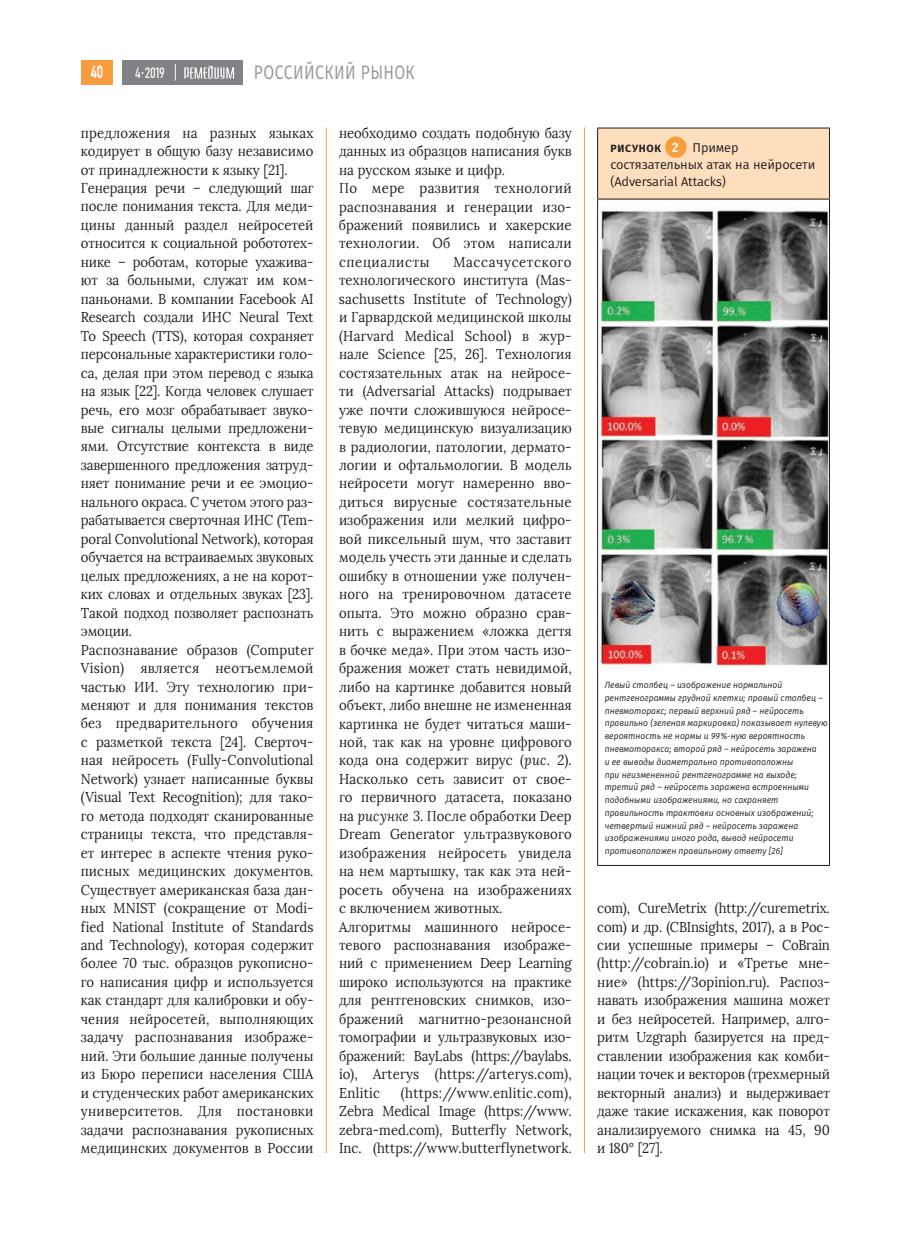
<style>
.page{position:relative;width:915px;height:1234px;background:#fff}
.page>*{position:absolute;margin:0;border:0;box-sizing:border-box;transform-origin:0 0}
.t1{font:19.5px "Fira Sans";letter-spacing:.025em;color:#939598;scale:.8 1}
.t2{font:700 18px "PF Din Display Pro";color:#fff;scale:.65 1}
.t3{font:15px "PF Din Text Comp Pro";color:#fff}
.t4{font:14.25px/18.5px "Lora";color:#231f20;scale:.92 1}
.t5{font:12.75px/17.2px "Fira Sans";letter-spacing:-.01em;color:#231f20}
.t6{font:700 10.5px "Fira Sans";letter-spacing:.065em;color:#231f20}
.t7{font:italic 9px/12.8px "Fira Sans";color:#231f20;scale:.95 1}
.s1{font-style:italic}
.s2{font-family:"Officina Sans Bold ITC";font-weight:400;font-size:13.5px;color:#fff}
.s3{font-weight:400;font-size:12.75px}
</style>
<div class="page">
<div style="left:81px;top:60px;width:32px;height:24px;background:#f89d3d"></div>
<div style="left:122px;top:60px;width:121px;height:24px;background:#808285"></div>
<svg style="left:184px;top:66px;width:50px;height:13px"></svg>
<svg style="left:175px;top:64px;width:1px;height:16px"></svg>
<hr style="left:326px;top:127px;width:1px;height:1025px;background:#f89d3d">
<hr style="left:584px;top:127px;width:1px;height:1025px;background:#f89d3d">
<img style="left:599px;top:208px;width:229px;height:459px">
<div style="left:597px;top:128px;width:232px;height:71px;background:#fddebd"></div>
<hr style="left:597px;top:128px;width:232px;height:1px;background:#231f20">
<hr style="left:597px;top:128px;width:1px;height:71px;background:#231f20">
<hr style="left:828px;top:128px;width:1px;height:71px;background:#231f20">
<hr style="left:597px;top:199px;width:232px;height:1px;background:#231f20">
<hr style="left:597px;top:199px;width:1px;height:665px;background:#231f20">
<hr style="left:828px;top:199px;width:1px;height:665px;background:#231f20">
<hr style="left:597px;top:864px;width:232px;height:1px;background:#231f20">
<div style="left:665px;top:136px;width:21px;height:22px;background:#f89d3d;border-radius:50%"></div>
<p class="t2" style="left:91px;top:64px;width:20px">40</p>
<p class="t3" style="left:135px;top:66px;width:31px">4<sup>•</sup>2019</p>
<h1 class="t1" style="left:254px;top:63px;width:202px">РОССИЙСКИЙ РЫНОК</h1>
<p class="t4" style="left:81px;top:123px;width:254px">предложения на разных языках кодирует в общую базу независимо от принадлежности к языку [21].<br>Генерация речи – следующий шаг после понимания текста. Для меди&shy;цины данный раздел нейросетей относится к социальной робототех&shy;нике – роботам, которые ухажива&shy;ют за больными, служат им ком&shy;паньонами. В компании Facebook AI Research создали ИНС Neural Text To Speech (TTS), которая сохраняет персональные характеристики голо&shy;са, делая при этом перевод с языка на язык [22]. Когда человек слушает речь, его мозг обрабатывает звуко&shy;вые сигналы целыми предложени&shy;ями. Отсутствие контекста в виде завершенного предложения затруд&shy;няет понимание речи и ее эмоцио&shy;нального окраса. С учетом этого раз&shy;рабатывается сверточная ИНС (Tem&shy;poral Convolutional Network), которая обучается на встраиваемых звуковых целых предложениях, а не на корот&shy;ких словах и отдельных звуках [23].<br>Такой подход позволяет распознать эмоции.<br>Распознавание образов (Computer Vision) является неотъемлемой частью ИИ. Эту технологию при&shy;меняют и для понимания текстов без предварительного обучения с разметкой текста [24]. Сверточ&shy;ная нейросеть (Fully-Convolutional Network) узнает написанные буквы (Visual Text Recognition); для тако&shy;го метода подходят сканированные страницы текста, что представля&shy;ет интерес в аспекте чтения руко&shy;писных медицинских документов.<br>Существует американская база дан&shy;ных MNIST (сокращение от Modi&shy;fied National Institute of Standards and Technology), которая содержит более 70 тыс. образцов рукописно&shy;го написания цифр и используется как стандарт для калибровки и обу&shy;чения нейросетей, выполняющих задачу распознавания изображе&shy;ний. Эти большие данные получены из Бюро переписи населения США и студенческих работ американских университетов. Для постановки задачи распознавания рукописных медицинских документов в России</p>
<p class="t4" style="left:339px;top:124px;width:254px">необходимо создать подобную базу данных из образцов написания букв на русском языке и цифр.<br>По мере развития технологий распознавания и генерации изо&shy;бражений появились и хакерские технологии. Об этом написали специалисты</p>
<p class="t4" style="left:339px;top:253px;width:254px;text-indent:115px">Массачусетского технологического института (Mas&shy;sachusetts Institute of Technology) и Гарвардской медицинской школы (Harvard Medical School) в жур&shy;нале Science [25, 26]. Технология состязательных атак на нейросе&shy;ти (Adversarial Attacks) подрывает уже почти сложившуюся нейросе&shy;тевую медицинскую визуализацию в радиологии, патологии, дермато&shy;логии и офтальмологии. В модель нейросети могут намеренно вво&shy;диться вирусные состязательные изображения или мелкий цифро&shy;вой пиксельный шум, что заставит модель учесть эти данные и сделать ошибку в отношении уже получен&shy;ного на тренировочном датасете опыта. Это можно образно срав&shy;нить с выражением «ложка дегтя в бочке меда». При этом часть изо&shy;бражения может стать невидимой, либо на картинке добавится новый объект, либо внешне не измененная картинка не будет читаться маши&shy;ной, так как на уровне цифрового кода она содержит вирус (<span class="s1">рис. 2</span>).<br>Насколько сеть зависит от свое&shy;го первичного датасета, показано на <span class="s1">рисунке 3</span>. После обработки Deep<br>Dream Generator ультразвукового изображения нейросеть увидела на нем мартышку, так как эта ней&shy;росеть обучена на изображениях с включением животных.<br>Алгоритмы машинного нейросе&shy;тевого распознавания изображе&shy;ний с применением Deep Learning широко используются на практике для рентгеновских снимков, изо&shy;бражений магнитно-резонансной томографии и ультразвуковых изо&shy;бражений: BayLabs (https://baylabs. io), Arterys (https://arterys.com),<br>Enlitic</p>
<p class="t4" style="left:339px;top:1083px;width:254px;text-align:justify;text-indent:62px">(https://www.enlitic.com), Zebra Medical Image (https://www. zebra-med.com), Butterfly Network, Inc. (https://www.butterflynetwork.</p>
<p class="t6" style="left:610px;top:142px;width:130px">РИСУНОК <span class="s2">2</span> <span class="s3">Пример</span></p>
<p class="t5" style="left:610px;top:157px;width:206px">состязательных атак на нейросети (Adversarial Attacks)</p>
<p class="t7" style="left:604px;top:678px;width:236px">Левый столбец – изображение нормальной рентгенограммы грудной клетки; правый столбец – пневмоторакс; первый верхний ряд – нейросеть правильно (зеленая маркировка) показывает нулевую вероятность не нормы и 99 %-ную вероятность пневмоторакса; второй ряд – нейросеть заражена<br>и ее выводы диаметрально противоположны<br>при неизмененной рентгенограмме на выходе; третий ряд – нейросеть заражена встроенными подобными изображениями, но сохраняет правильность трактовки основных изображений; четвертый нижний ряд – нейросеть заражена изображениями иного рода, вывод нейросети противоположен правильному ответу [26]</p>
<p class="t4" style="left:597px;top:898px;width:254px;text-align:justify">com), CureMetrix (http://curemetrix. com) и др. (CBInsights, 2017), а в Рос&shy;сии успешные примеры – CoBrain (http://cobrain.io) и «Третье мне&shy;ние» (https://3opinion.ru). Распоз&shy;навать изображения машина может и без нейросетей. Например, алго&shy;ритм Uzgraph базируется на пред&shy;ставлении изображения как комби&shy;нации точек и векторов (трехмерный векторный анализ) и выдерживает даже такие искажения, как поворот анализируемого снимка на 45, 90 и 180° [27].</p>
</div>
